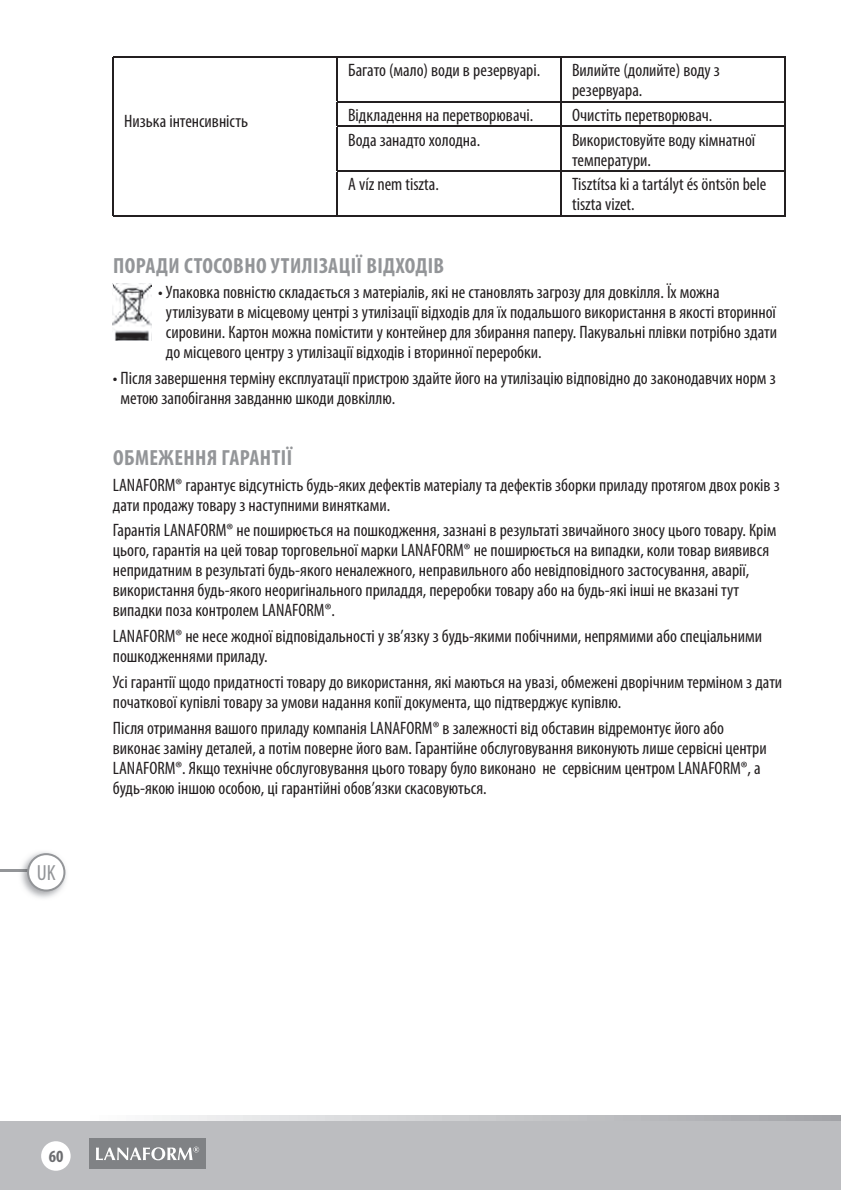
<style>
.page{position:relative;width:841px;height:1190px;background:#fff}
.page>*{position:absolute;margin:0;border:0;box-sizing:border-box;transform-origin:0 0}
.t1{font:700 condensed 22px "Myriad Pro";letter-spacing:.02em;color:#939598}
.t2{font:condensed 22px "Myriad Pro";color:#939598}
.t3{font:condensed 18px/20px "Myriad Pro";color:#231f20}
.t4{font:700 condensed 17.2px "Myriad Pro";color:#6c6d70}
</style>
<div class="page">
<div style="left:0;top:1118px;width:841px;height:72px;background:#bcbdc0"></div>
<svg style="left:0;top:1115px;width:841px;height:5px"></svg>
<hr style="left:0;top:870px;width:28px;height:2px;background:#939598">
<img style="left:28px;top:852px;width:38px;height:46px">
<svg style="left:18px;top:853px;width:47px;height:38px"></svg>
<hr style="left:113px;top:56px;width:224px;height:1px;background:#231f20">
<hr style="left:337px;top:56px;width:224px;height:1px;background:#231f20">
<hr style="left:561px;top:56px;width:225px;height:1px;background:#231f20">
<hr style="left:337px;top:101px;width:224px;height:1px;background:#231f20">
<hr style="left:561px;top:101px;width:225px;height:1px;background:#231f20">
<hr style="left:337px;top:126px;width:224px;height:1px;background:#231f20">
<hr style="left:561px;top:126px;width:225px;height:1px;background:#231f20">
<hr style="left:337px;top:171px;width:224px;height:1px;background:#231f20">
<hr style="left:561px;top:171px;width:225px;height:1px;background:#231f20">
<hr style="left:113px;top:216px;width:224px;height:1px;background:#231f20">
<hr style="left:337px;top:216px;width:224px;height:1px;background:#231f20">
<hr style="left:561px;top:216px;width:225px;height:1px;background:#231f20">
<hr style="left:113px;top:57px;width:1px;height:45px;background:#231f20">
<svg style="left:113px;top:102px;width:1px;height:24px"></svg>
<hr style="left:113px;top:126px;width:1px;height:45px;background:#231f20">
<hr style="left:113px;top:171px;width:1px;height:45px;background:#231f20">
<hr style="left:337px;top:57px;width:1px;height:44px;background:#231f20">
<hr style="left:561px;top:57px;width:1px;height:44px;background:#231f20">
<hr style="left:785px;top:57px;width:1px;height:44px;background:#231f20">
<svg style="left:337px;top:102px;width:1px;height:24px"></svg>
<svg style="left:561px;top:102px;width:1px;height:24px"></svg>
<svg style="left:785px;top:102px;width:1px;height:24px"></svg>
<hr style="left:337px;top:127px;width:1px;height:44px;background:#231f20">
<hr style="left:561px;top:127px;width:1px;height:44px;background:#231f20">
<hr style="left:785px;top:127px;width:1px;height:44px;background:#231f20">
<hr style="left:337px;top:172px;width:1px;height:44px;background:#231f20">
<hr style="left:561px;top:172px;width:1px;height:44px;background:#231f20">
<hr style="left:785px;top:172px;width:1px;height:44px;background:#231f20">
<img style="left:113px;top:284px;width:39px;height:56px">
<div style="left:41px;top:1141px;width:30px;height:29px;background:#fff;border-radius:50%"></div>
<div style="left:89px;top:1138px;width:116px;height:31px;background:#808285"></div>
<svg style="left:96px;top:1146px;width:103px;height:14px"></svg>
<p class="t2" style="left:37px;top:859px;width:20px">UK</p>
<p class="t3" style="left:124px;top:111px;width:125px">Низька інтенсивність</p>
<p class="t3" style="left:348px;top:60px;width:194px">Багато (мало) води в резервуарі.</p>
<p class="t3" style="left:572px;top:60px;width:149px">Вилийте (долийте) воду з резервуара.</p>
<p class="t3" style="left:348px;top:105px;width:187px">Відкладення на перетворювачі.</p>
<p class="t3" style="left:572px;top:105px;width:142px">Очистіть перетворювач.</p>
<p class="t3" style="left:348px;top:129px;width:134px">Вода занадто холодна.</p>
<p class="t3" style="left:572px;top:129px;width:185px">Використовуйте воду кімнатної температури.</p>
<p class="t3" style="left:348px;top:174px;width:92px">A víz nem tiszta.</p>
<p class="t3" style="left:572px;top:174px;width:196px">Tisztítsa ki a tartályt és öntsön bele tiszta vizet.</p>
<p class="t1" style="left:113px;top:252px;width:333px">ПОРАДИ СТОСОВНО УТИЛІЗАЦІЇ ВІДХОДІВ</p>
<p class="t3" style="left:166px;top:282px;width:612px;text-indent:-8px">• Упаковка повністю складається з матеріалів, які не становлять загрозу для довкілля. Їх можна утилізувати в місцевому центрі з утилізації відходів для їх подальшого використання в якості вторинної сировини. Картон можна помістити у контейнер для збирання паперу. Пакувальні плівки потрібно здати до місцевого центру з утилізації відходів і вторинної переробки.</p>
<p class="t3" style="left:121px;top:368px;width:657px;text-indent:-8px">• Після завершення терміну експлуатації пристрою здайте його на утилізацію відповідно до законодавчих норм з метою запобігання завданню шкоди довкіллю.</p>
<p class="t1" style="left:113px;top:444px;width:181px">ОБМЕЖЕННЯ ГАРАНТІЇ</p>
<p class="t3" style="left:113px;top:474px;width:668px">LANAFORM® гарантує відсутність будь-яких дефектів матеріалу та дефектів зборки приладу протягом двох років з дати продажу товару з наступними винятками.</p>
<p class="t3" style="left:113px;top:520px;width:665px">Гарантія LANAFORM® не поширюється на пошкодження, зазнані в результаті звичайного зносу цього товару. Крім цього, гарантія на цей товар торговельної марки LANAFORM® не поширюється на випадки, коли товар виявився непридатним в результаті будь-якого неналежного, неправильного або невідповідного застосування, аварії, використання будь-якого неоригінального приладдя, переробки товару або на будь-які інші не вказані тут випадки поза контролем LANAFORM®.</p>
<p class="t3" style="left:113px;top:626px;width:651px">LANAFORM® не несе жодної відповідальності у зв’язку з будь-якими побічними, непрямими або спеціальними пошкодженнями приладу.</p>
<p class="t3" style="left:113px;top:671px;width:671px">Усі гарантії щодо придатності товару до використання, які маються на увазі, обмежені дворічним терміном з дати початкової купівлі товару за умови надання копії документа, що підтверджує купівлю.</p>
<p class="t3" style="left:113px;top:717px;width:655px">Після отримання вашого приладу компанія LANAFORM® в залежності від обставин відремонтує його або виконає заміну деталей, а потім поверне його вам. Гарантійне обслуговування виконують лише сервісні центри LANAFORM®. Якщо технічне обслуговування цього товару було виконано не сервісним центром LANAFORM®, а будь-якою іншою особою, ці гарантійні обов’язки скасовуються.</p>
<p class="t4" style="left:49px;top:1145px;width:16px">60</p>
</div>
